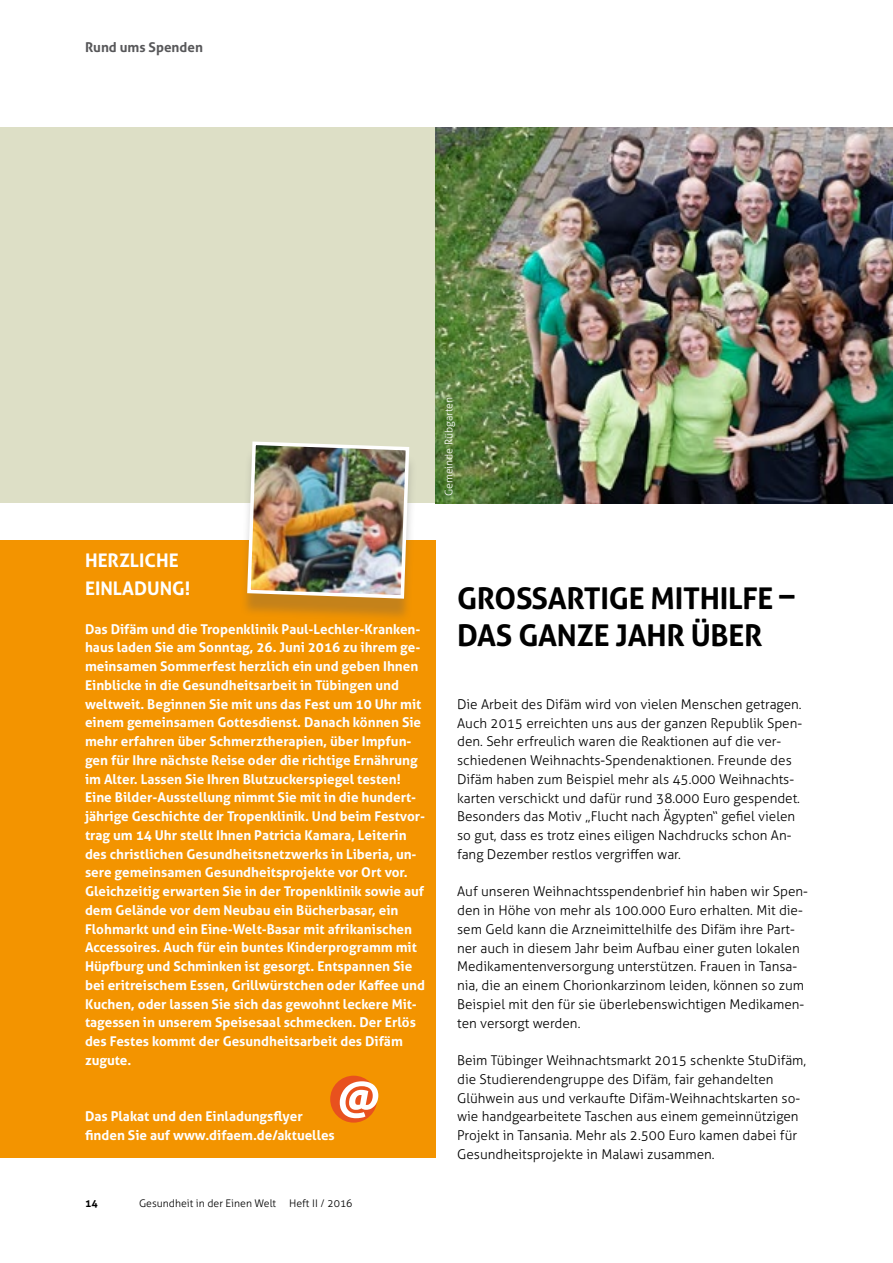
<style>
.page{position:relative;width:893px;height:1263px;background:#fff}
.page>*{position:absolute;margin:0;border:0;box-sizing:border-box;transform-origin:0 0}
.t1{font:700 30px/37.5px "Aller";letter-spacing:-.01em;color:#000}
.t2{font:700 18.75px/28.2px "Aller";color:#fff}
.t3{font:700 13.5px/18.8px "Aller";color:#fff}
.t4{font:300 13.5px/18.8px "Aller";color:#000}
.t5{font:700 13.5px "Aller";color:#58585a}
.t6{font:300 10.5px "Aller";color:#000}
.t7{font:300 10.5px "Aller";color:#fff}
.t8{font:700 10.5px "Aller";color:#000}
</style>
<div class="page">
<div style="left:0;top:128px;width:893px;height:375px;background:#dddfc6"></div>
<img style="left:436px;top:128px;width:457px;height:375px">
<div style="left:0;top:540px;width:436px;height:617px;background:#f39400"></div>
<div style="left:239px;top:449px;width:178px;height:172px;background:#58585a;opacity:.3"></div>
<img style="left:245px;top:441px;width:166px;height:159px">
<div style="left:330px;top:1076px;width:47px;height:46px;background:#e8511e;border-radius:50%"></div>
<svg style="left:340px;top:1081px;width:38px;height:37px"></svg>
<p class="t5" style="left:85px;top:39px;width:119px">Rund ums Spenden</p>
<p class="t7" style="left:442px;top:496px;width:101px;rotate:-90deg">Gemeinde Rübgarten</p>
<h2 class="t2" style="left:85px;top:546px;width:107px">HERZLICHE<br>EINLADUNG!</h2>
<p class="t3" style="left:85px;top:619px;width:342px">Das Difäm und die Tropenklinik Paul-Lechler-Kranken&shy;haus laden Sie am Sonntag, 26. Juni 2016 zu ihrem ge&shy;meinsamen Sommerfest herzlich ein und geben Ihnen Einblicke in die Gesundheitsarbeit in Tübingen und weltweit. Beginnen Sie mit uns das Fest um 10 Uhr mit einem gemeinsamen Gottesdienst. Danach können Sie mehr erfahren über Schmerztherapien, über Impfun&shy;gen für Ihre nächste Reise oder die richtige Ernährung im Alter. Lassen Sie Ihren Blutzuckerspiegel testen!<br>Eine Bilder-Ausstellung nimmt Sie mit in die hundert&shy;jährige Geschichte der Tropenklinik. Und beim Festvor&shy;trag um 14 Uhr stellt Ihnen Patricia Kamara, Leiterin des christlichen Gesundheitsnetzwerks in Liberia, un&shy;sere gemeinsamen Gesundheitsprojekte vor Ort vor.<br>Gleichzeitig erwarten Sie in der Tropenklinik sowie auf dem Gelände vor dem Neubau ein Bücherbasar, ein Flohmarkt und ein Eine-Welt-Basar mit afrikanischen Accessoires. Auch für ein buntes Kinderprogramm mit Hüpfburg und Schminken ist gesorgt. Entspannen Sie bei eritreischem Essen, Grillwürstchen oder Kaffee und Kuchen, oder lassen Sie sich das gewohnt leckere Mit&shy;tagessen in unserem Speisesaal schmecken. Der Erlös des Festes kommt der Gesundheitsarbeit des Difäm zugute.</p>
<p class="t3" style="left:85px;top:1107px;width:251px">Das Plakat und den Einladungsflyer finden Sie auf www.difaem.de/aktuelles</p>
<p class="t8" style="left:85px;top:1197px;width:14px">14</p>
<p class="t6" style="left:139px;top:1197px;width:139px">Gesundheit in der Einen Welt</p>
<p class="t6" style="left:289px;top:1197px;width:65px">Heft II / 2016</p>
<h1 class="t1" style="left:457px;top:579px;width:339px">GROSSARTIGE MITHILFE –<br>DAS GANZE JAHR ÜBER</h1>
<p class="t4" style="left:457px;top:695px;width:347px">Die Arbeit des Difäm wird von vielen Menschen getragen.<br>Auch 2015 erreichten uns aus der ganzen Republik Spen&shy;den. Sehr erfreulich waren die Reaktionen auf die ver&shy;schiedenen Weihnachts-Spendenaktionen. Freunde des Difäm haben zum Beispiel mehr als 45.000 Weihnachts&shy;karten verschickt und dafür rund 38.000 Euro gespendet.<br>Besonders das Motiv „Flucht nach Ägypten“ gefiel vielen so gut, dass es trotz eines eiligen Nachdrucks schon An&shy;fang Dezember restlos vergriffen war.</p>
<p class="t4" style="left:457px;top:882px;width:352px">Auf unseren Weihnachtsspendenbrief hin haben wir Spen&shy;den in Höhe von mehr als 100.000 Euro erhalten. Mit die&shy;sem Geld kann die Arzneimittelhilfe des Difäm ihre Part&shy;ner auch in diesem Jahr beim Aufbau einer guten lokalen Medikamentenversorgung unterstützen. Frauen in Tansa&shy;nia, die an einem Chorionkarzinom leiden, können so zum Beispiel mit den für sie überlebenswichtigen Medikamen&shy;ten versorgt werden.</p>
<p class="t4" style="left:457px;top:1051px;width:351px">Beim Tübinger Weihnachtsmarkt 2015 schenkte StuDifäm, die Studierendengruppe des Difäm, fair gehandelten Glühwein aus und verkaufte Difäm-Weihnachtskarten so&shy;wie handgearbeitete Taschen aus einem gemeinnützigen Projekt in Tansania. Mehr als 2.500 Euro kamen dabei für Gesundheitsprojekte in Malawi zusammen.</p>
</div>
